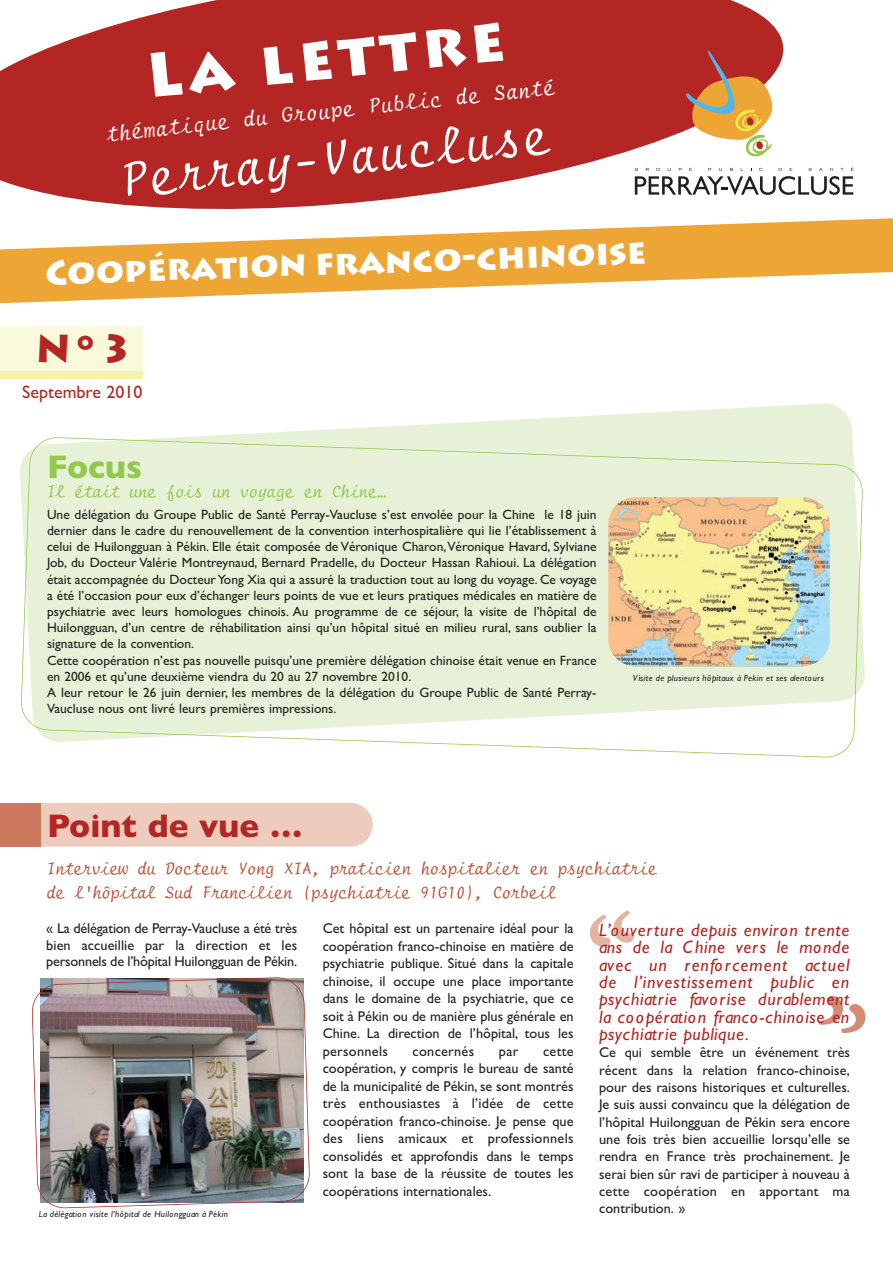
<style>
.page{position:relative;width:893px;height:1263px;background:#fff}
.page>*{position:absolute;margin:0;border:0;box-sizing:border-box;transform-origin:0 0}
.t1{font:900 61.5px "Lithos Pro";color:#fff}
.t2{font:52.5px "Script 12 Pitch BT";color:#fff}
.t3{font:900 38.4px "Lithos Pro";color:#b32623}
.t4{font:900 34.5px "Lithos Pro";color:#fff}
.t5{font:700 33px "Gill Sans";color:#b32623}
.t6{font:700 33px "Gill Sans";color:#92c94a}
.t7{font:22.5px "Script 12 Pitch BT";color:#fff}
.t8{font:italic 18px/17.4px "Gill Sans";letter-spacing:.03em;color:#b32623;text-align:justify}
.t9{font:18px/24px "Script 12 Pitch BT";color:#be543d}
.t10{font:18px "Script 12 Pitch BT";color:#92c94a}
.t11{font:18px "Gill Sans";color:#b32623}
.t12{font:14.25px/17.5px "Gill Sans";color:#231f20;text-align:justify}
.t13{font:14.25px "Gill Sans";letter-spacing:.02em;color:#231f20}
.t14{font:13.5px/16.2px "Gill Sans";color:#231f20}
.t15{font:italic 9px "Gill Sans";letter-spacing:.03em;color:#231f20}
</style>
<div class="page">
<svg style="left:0;top:0;width:784px;height:209px;fill:#b32623"></svg>
<div style="left:16px;top:803px;width:357px;height:44px;background:#edccbd;border-radius:22px"></div>
<div style="left:0;top:803px;width:41px;height:43px;background:#cc7960"></div>
<svg style="left:20px;top:403px;width:845px;height:280px"></svg>
<svg style="left:0;top:218px;width:893px;height:86px;fill:#eda636"></svg>
<svg style="left:21px;top:437px;width:842px;height:321px"></svg>
<img style="left:32px;top:977px;width:278px;height:232px">
<svg style="left:635px;top:167px;width:219px;height:28px"></svg>
<svg style="left:686px;top:50px;width:87px;height:107px"></svg>
<div style="left:0;top:326px;width:143px;height:47px;background:#f9fadc"></div>
<div style="left:0;top:371px;width:143px;height:7px;background:#f3f3ab"></div>
<img style="left:608px;top:497px;width:222px;height:169px">
<h1 class="t1" style="left:142px;top:38px;width:362px;rotate:-6deg">La lettre</h1>
<h3 class="t7" style="left:107px;top:125px;width:451px;rotate:-6deg">thématique du Groupe Public de Santé</h3>
<h2 class="t2" style="left:120px;top:160px;width:432px;rotate:-6deg">Perray-Vaucluse</h2>
<h3 class="t4" style="left:45px;top:251px;width:603px;rotate:-2deg">Coopération franco-chinoise</h3>
<h3 class="t3" style="left:36px;top:324px;width:97px">N°3</h3>
<p class="t11" style="left:22px;top:385px;width:122px">Septembre 2010</p>
<h3 class="t6" style="left:47px;top:455px;width:97px">Focus</h3>
<p class="t10" style="left:47px;top:485px;width:341px">Il était une fois un voyage en Chine…</p>
<p class="t14" style="left:47px;top:508px;width:551px">Une délégation du Groupe Public de Santé Perray-Vaucluse s’est envolée pour la Chine le 18 juin dernier dans le cadre du renouvellement de la convention interhospitalière qui lie l’établissement à celui de Huilongguan à Pékin. Elle était composée de Véronique Charon, Véronique Havard, Sylviane Job, du Docteur Valérie Montreynaud, Bernard Pradelle, du Docteur Hassan Rahioui. La délégation était accompagnée du Docteur Yong Xia qui a assuré la traduction tout au long du voyage. Ce voyage a été l’occasion pour eux d’échanger leurs points de vue et leurs pratiques médicales en matière de psychiatrie avec leurs homologues chinois. Au programme de ce séjour, la visite de l’hôpital de Huilongguan, d’un centre de réhabilitation ainsi qu’un hôpital situé en milieu rural, sans oublier la signature de la convention.<br>Cette coopération n’est pas nouvelle puisqu’une première délégation chinoise était venue en France en 2006 et qu’une deuxième viendra du 20 au 27 novembre 2010.<br>A leur retour le 26 juin dernier, les membres de la délégation du Groupe Public de Santé Perray-Vaucluse nous ont livré leurs premières impressions.</p>
<p class="t15" style="left:633px;top:675px;width:193px">Visite de plusieurs hôpitaux à Pekin et ses alentours</p>
<h3 class="t5" style="left:47px;top:815px;width:257px">Point de vue …</h3>
<p class="t9" style="left:47px;top:858px;width:612px">Interview du Docteur Yong XIA, praticien hospitalier en psychiatrie de l'hôpital Sud Francilien (psychiatrie 91G10), Corbeil</p>
<p class="t12" style="left:46px;top:922px;width:252px;line-height:16.5px">« La délégation de Perray-Vaucluse a été très bien accueillie par la direction et les personnels de l’hôpital Huilongguan de Pékin.</p>
<p class="t12" style="left:323px;top:921px;width:252px">Cet hôpital est un partenaire idéal pour la coopération franco-chinoise en matière de psychiatrie publique. Situé dans la capitale chinoise, il occupe une place importante dans le domaine de la psychiatrie, que ce soit à Pékin ou de manière plus générale en Chine. La direction de l’hôpital, tous les personnels</p>
<p class="t13" style="left:413px;top:1046px;width:63px">concernés</p>
<p class="t12" style="left:499px;top:1044px;width:21px">par</p>
<p class="t12" style="left:323px;top:1044px;width:252px;text-indent:220px">cette coopération, y compris le bureau de santé de la municipalité de Pékin, se sont montrés très enthousiastes à l’idée de cette coopération franco-chinoise. Je pense que des liens amicaux et professionnels consolidés et approfondis dans le temps sont la base de la réussite de toutes les coopérations internationales.</p>
<p class="t15" style="left:39px;top:1211px;width:191px">La délégation visite l’hôpital de Huilongguan à Pékin</p>
<p class="t8" style="left:599px;top:923px;width:252px">L’ouverture depuis environ trente ans de la C hine vers le monde avec un renforcement actuel de l’investissement public en psychiatrie favorise durablement la coopération franco-chinoise en psychiatrie publique.</p>
<p class="t12" style="left:599px;top:1045px;width:252px">Ce qui semble être un événement très récent dans la relation franco-chinoise, pour des raisons historiques et culturelles.<br>Je suis aussi convaincu que la délégation de l’hôpital Huilongguan de Pékin sera encore une fois très bien accueillie lorsqu’elle se rendra en France très prochainement. Je serai bien sûr ravi de participer à nouveau à cette coopération en apportant ma contribution. »</p>
</div>
